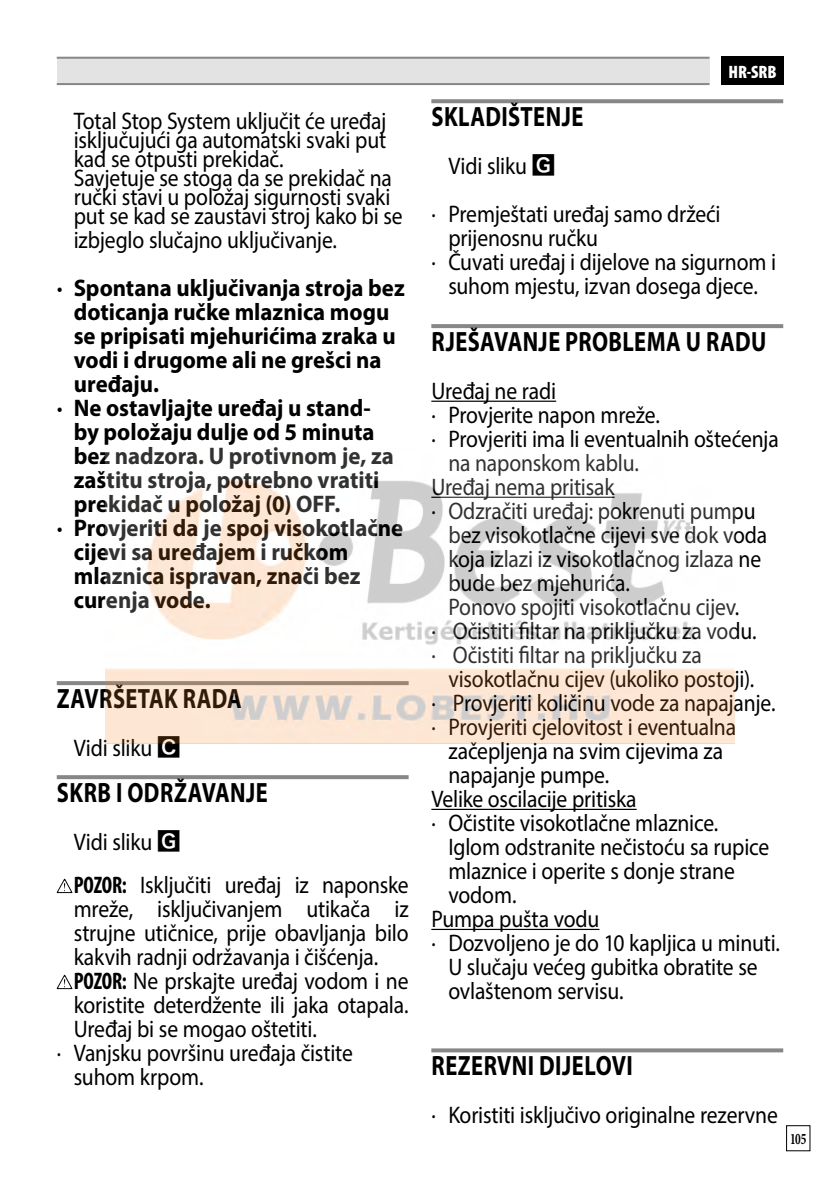
<style>
.page{position:relative;width:840px;height:1191px;background:#fff}
.page>*{position:absolute;margin:0;border:0;box-sizing:border-box;transform-origin:0 0}
.t1{font:700 28px "Myriad Pro";letter-spacing:.02em;color:#000;scale:.8 1}
.t2{font:24px/19px "Myriad Pro";letter-spacing:-.01em;color:#000;scale:.9 1}
.t3{font:700 24px "Myriad Pro";color:#000;scale:.95 1}
.t4{font:900 condensed 18px "Myriad Pro";color:#fff}
.t5{font:700 16px "Minion Pro";color:#000;scale:.71 1}
.s1{font-family:"Hira Kaku Pro W6"}
.s2{font-weight:700;font-stretch:condensed}
</style>
<div class="page">
<div style="left:785px;top:1125px;width:25px;height:26px;border:1px solid #000"></div>
<div style="left:720px;top:57px;width:62px;height:28px;background:#000"></div>
<div style="left:57px;top:58px;width:652px;height:26px;background:#e3e3e3"></div>
<hr style="left:57px;top:57px;width:652px;height:2px;background:#878787">
<hr style="left:57px;top:83px;width:652px;height:2px;background:#878787">
<svg style="left:57px;top:681px;width:48px;height:4px"></svg>
<svg style="left:57px;top:775px;width:351px;height:4px"></svg>
<svg style="left:57px;top:878px;width:15px;height:15px"></svg>
<svg style="left:57px;top:974px;width:15px;height:15px"></svg>
<svg style="left:431px;top:99px;width:351px;height:4px"></svg>
<svg style="left:431px;top:324px;width:351px;height:4px"></svg>
<hr style="left:431px;top:400px;width:125px;height:2px;background:#000">
<hr style="left:431px;top:808px;width:205px;height:2px;background:#000">
<hr style="left:431px;top:928px;width:168px;height:2px;background:#000">
<svg style="left:431px;top:1048px;width:351px;height:4px"></svg>
<img style="left:105px;top:480px;width:629px;height:263px">
<p class="t2" style="left:74px;top:111px;width:367px">Total Stop System uključit će uređaj isključujući ga automatski svaki put kad se otpusti prekidač.<br>Savjetuje se stoga da se prekidač na ručki stavi u položaj sigurnosti svaki put se kad se zaustavi stroj kako bi se</p>
<p class="t2" style="left:74px;top:230px;width:294px">izbjeglo slučajno uključivanje.</p>
<p class="t3" style="left:57px;top:272px;width:367px">· Spontana uključivanja stroja bez</p>
<p class="t3" style="left:74px;top:296px;width:333px">doticanja ručke mlaznica mogu</p>
<p class="t3" style="left:74px;top:320px;width:340px">se pripisati mjehurićima zraka u</p>
<p class="t3" style="left:74px;top:344px;width:325px">vodi i drugome ali ne grešci na</p>
<p class="t3" style="left:74px;top:368px;width:91px">uređaju.</p>
<p class="t3" style="left:57px;top:392px;width:332px">· Ne ostavljajte uređaj u stand-</p>
<p class="t3" style="left:74px;top:416px;width:318px">by položaju dulje od 5 minuta</p>
<p class="t3" style="left:74px;top:440px;width:338px">bez nadzora. U protivnom je, za</p>
<p class="t3" style="left:74px;top:464px;width:323px">zaštitu stroja, potrebno vratiti</p>
<p class="t3" style="left:74px;top:488px;width:282px">prekidač u položaj (0) OFF.</p>
<p class="t3" style="left:57px;top:512px;width:366px">· Provjeriti da je spoj visokotlačne</p>
<p class="t3" style="left:74px;top:536px;width:290px">cijevi sa uređajem i ručkom</p>
<p class="t3" style="left:74px;top:560px;width:303px">mlaznica ispravan, znači bez</p>
<p class="t3" style="left:74px;top:584px;width:146px">curenja vode.</p>
<p class="t1" style="left:57px;top:680px;width:233px">ZAVRŠETAK RADA</p>
<p class="t2" style="left:74px;top:738px;width:120px">Vidi sliku <span class="s1">C</span></p>
<p class="t1" style="left:57px;top:774px;width:265px">SKRB I ODRŽAVANJE</p>
<p class="t2" style="left:74px;top:820px;width:373px;line-height:43.2px">Vidi sliku <span class="s1">G<br></span><span class="s2">POZOR:</span> Isključiti uređaj iz naponske</p>
<p class="t2" style="left:74px;top:899px;width:373px">mreže, isključivanjem utikača iz</p>
<p class="t2" style="left:74px;top:923px;width:373px">strujne utičnice, prije obavljanja bilo</p>
<p class="t2" style="left:74px;top:947px;width:339px">kakvih radnji održavanja i čišćenja.</p>
<p class="t2" style="left:74px;top:971px;width:373px"><span class="s2">POZOR:</span> Ne prskajte uređaj vodom i ne</p>
<p class="t2" style="left:74px;top:995px;width:373px">koristite deterdžente ili jaka otapala.</p>
<p class="t2" style="left:74px;top:1019px;width:271px">Uređaj bi se mogao oštetiti.</p>
<p class="t2" style="left:57px;top:1043px;width:330px">· Vanjsku površinu uređaja čistite</p>
<p class="t2" style="left:74px;top:1067px;width:146px">suhom krpom.</p>
<p class="t4" style="left:728px;top:60px;width:50px">HR-SRB</p>
<p class="t1" style="left:431px;top:98px;width:191px">SKLADIŠTENJE</p>
<p class="t2" style="left:431px;top:141px;width:323px;line-height:48px;text-indent:17px">Vidi sliku <span class="s1">G<br></span>· Premještati uređaj samo držeći</p>
<p class="t2" style="left:448px;top:228px;width:168px">prijenosnu ručku</p>
<p class="t2" style="left:431px;top:252px;width:384px">· Čuvati uređaj i dijelove na sigurnom i</p>
<p class="t2" style="left:448px;top:276px;width:345px">suhom mjestu, izvan dosega djece.</p>
<p class="t1" style="left:431px;top:323px;width:419px">RJEŠAVANJE PROBLEMA U RADU</p>
<p class="t2" style="left:431px;top:381px;width:140px">Uređaj ne radi</p>
<p class="t2" style="left:431px;top:405px;width:255px">· Provjerite napon mreže.</p>
<p class="t2" style="left:431px;top:429px;width:387px">· Provjeriti ima li eventualnih oštećenja</p>
<p class="t2" style="left:448px;top:453px;width:213px">na naponskom kablu.</p>
<p class="t2" style="left:431px;top:477px;width:205px">Uređaj nema pritisak</p>
<p class="t2" style="left:431px;top:501px;width:361px">· Odzračiti uređaj: pokrenuti pumpu</p>
<p class="t2" style="left:448px;top:525px;width:356px">bez visokotlačne cijevi sve dok voda</p>
<p class="t2" style="left:448px;top:549px;width:349px">koja izlazi iz visokotlačnog izlaza ne</p>
<p class="t2" style="left:448px;top:573px;width:203px">bude bez mjehurića.</p>
<p class="t2" style="left:448px;top:597px;width:324px">Ponovo spojiti visokotlačnu cijev.</p>
<p class="t2" style="left:431px;top:621px;width:363px">· Očistiti filtar na priključku za vodu.</p>
<p class="t2" style="left:431px;top:645px;width:302px">· Očistiti filtar na priključku za</p>
<p class="t2" style="left:448px;top:669px;width:341px">visokotlačnu cijev (ukoliko postoji).</p>
<p class="t2" style="left:431px;top:693px;width:383px">· Provjeriti količinu vode za napajanje.</p>
<p class="t2" style="left:431px;top:717px;width:340px">· Provjeriti cjelovitost i eventualna</p>
<p class="t2" style="left:448px;top:741px;width:307px">začepljenja na svim cijevima za</p>
<p class="t2" style="left:448px;top:765px;width:180px">napajanje pumpe.</p>
<p class="t2" style="left:431px;top:789px;width:229px">Velike oscilacije pritiska</p>
<p class="t2" style="left:431px;top:813px;width:320px">· Očistite visokotlačne mlaznice.</p>
<p class="t2" style="left:448px;top:837px;width:358px">Iglom odstranite nečistoću sa rupice</p>
<p class="t2" style="left:448px;top:861px;width:319px">mlaznice i operite s donje strane</p>
<p class="t2" style="left:448px;top:885px;width:77px">vodom.</p>
<p class="t2" style="left:431px;top:909px;width:188px">Pumpa pušta vodu</p>
<p class="t2" style="left:431px;top:933px;width:389px">· Dozvoljeno je do 10 kapljica u minuti.</p>
<p class="t2" style="left:448px;top:957px;width:345px">U slučaju većeg gubitka obratite se</p>
<p class="t2" style="left:448px;top:981px;width:196px">ovlaštenom servisu.</p>
<p class="t1" style="left:431px;top:1047px;width:253px">REZERVNI DIJELOVI</p>
<p class="t2" style="left:431px;top:1105px;width:386px">· Koristiti isključivo originalne rezervne</p>
<p class="t5" style="left:789px;top:1127px;width:25px">105</p>
</div>
